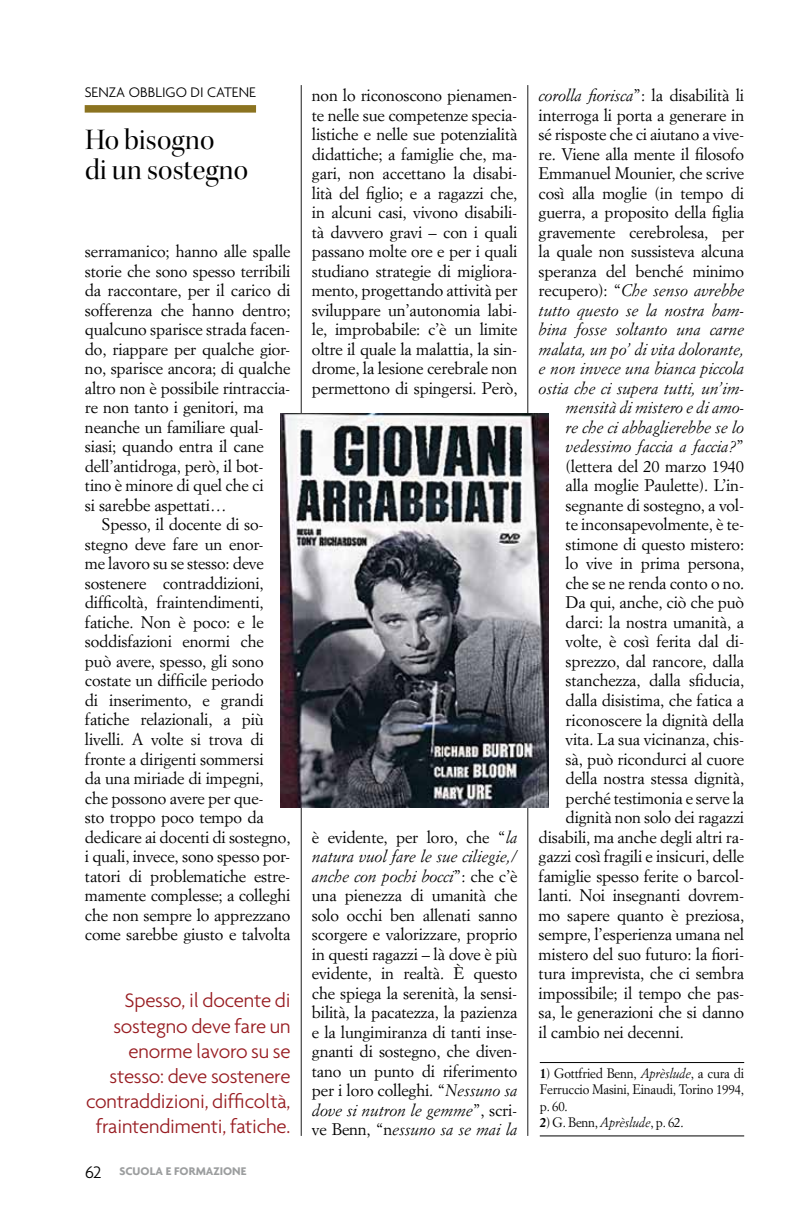
<style>
.page{position:relative;width:808px;height:1221px;background:#fff}
.page>*{position:absolute;margin:0;border:0;box-sizing:border-box;transform-origin:0 0}
.t1{font:30px/30px "Kepler Std Disp";letter-spacing:.005em;color:#000}
.t2{font:300 21px/25.2px "Agenda";letter-spacing:-.01em;color:#981c21;text-align:right}
.t3{font:16.5px/19.5px "Simoncini Garamond";letter-spacing:-.01em;color:#000;text-align:justify}
.t4{font:italic 16.5px "Simoncini Garamond";letter-spacing:-.01em;color:#000}
.t5{font:300 15px "Agenda";color:#000}
.t6{font:13.5px/16.5px "Simoncini Garamond";letter-spacing:-.015em;color:#000;text-align:justify;scale:.95 1}
.t7{font:700 12px "Agenda";color:#9c9e9f}
.s1{font-weight:300;font-size:18px;color:#000}
.s2{font-style:italic}
.s3{font-style:normal}
.s4{font-weight:700}
</style>
<div class="page">
<hr style="left:301px;top:85px;width:1px;height:1050px;background:#000">
<hr style="left:527px;top:85px;width:1px;height:1050px;background:#000">
<div style="left:85px;top:105px;width:171px;height:8px;background:#8b7320"></div>
<hr style="left:540px;top:1062px;width:204px;height:1px;background:#000">
<hr style="left:540px;top:1135px;width:204px;height:1px;background:#000">
<img style="left:281px;top:413px;width:268px;height:394px">
<p class="t5" style="left:85px;top:83px;width:173px">Senza obbligo di catene</p>
<h1 class="t1" style="left:85px;top:125px;width:165px">Ho bisogno<br>di un sostegno</h1>
<p class="t3" style="left:85px;top:241px;width:207px">serramanico; hanno alle spalle</p>
<p class="t3" style="left:85px;top:261px;width:207px">storie che sono spesso terribili</p>
<p class="t3" style="left:85px;top:280px;width:207px">da raccontare, per il carico di</p>
<p class="t3" style="left:85px;top:300px;width:207px">sofferenza che hanno dentro;</p>
<p class="t3" style="left:85px;top:319px;width:207px">qualcuno sparisce strada facen-</p>
<p class="t3" style="left:85px;top:339px;width:207px">do, riappare per qualche gior-</p>
<p class="t3" style="left:85px;top:358px;width:207px">no, sparisce ancora; di qualche</p>
<p class="t3" style="left:85px;top:378px;width:207px">altro non è possibile rintraccia-</p>
<p class="t3" style="left:85px;top:397px;width:180px">re non tanto i genitori, ma</p>
<p class="t3" style="left:85px;top:417px;width:180px">neanche un familiare qual-</p>
<p class="t3" style="left:85px;top:436px;width:180px">siasi; quando entra il cane</p>
<p class="t3" style="left:85px;top:456px;width:180px">dell’antidroga, però, il bot-</p>
<p class="t3" style="left:85px;top:475px;width:180px">tino è minore di quel che ci</p>
<p class="t3" style="left:85px;top:495px;width:143px">si sarebbe aspettati…</p>
<p class="t3" style="left:102px;top:514px;width:163px">Spesso, il docente di so-</p>
<p class="t3" style="left:85px;top:534px;width:180px">stegno deve fare un enor-</p>
<p class="t3" style="left:85px;top:553px;width:180px">me lavoro su se stesso: deve</p>
<p class="t3" style="left:85px;top:573px;width:180px">sostenere contraddizioni,</p>
<p class="t3" style="left:85px;top:592px;width:180px">difficoltà, fraintendimenti,</p>
<p class="t3" style="left:85px;top:612px;width:180px">fatiche. Non è poco: e le</p>
<p class="t3" style="left:85px;top:631px;width:180px">soddisfazioni enormi che</p>
<p class="t3" style="left:85px;top:651px;width:180px">può avere, spesso, gli sono</p>
<p class="t3" style="left:85px;top:670px;width:180px">costate un difficile periodo</p>
<p class="t3" style="left:85px;top:690px;width:180px">di inserimento, e grandi</p>
<p class="t3" style="left:85px;top:709px;width:180px">fatiche relazionali, a più</p>
<p class="t3" style="left:85px;top:729px;width:180px">livelli. A volte si trova di</p>
<p class="t3" style="left:85px;top:748px;width:180px">fronte a dirigenti sommersi</p>
<p class="t3" style="left:85px;top:768px;width:180px">da una miriade di impegni,</p>
<p class="t3" style="left:85px;top:787px;width:180px">che possono avere per que-</p>
<p class="t3" style="left:85px;top:807px;width:180px">sto troppo poco tempo da</p>
<p class="t3" style="left:85px;top:826px;width:207px">dedicare ai docenti di sostegno,</p>
<p class="t3" style="left:85px;top:846px;width:207px">i quali, invece, sono spesso por-</p>
<p class="t3" style="left:85px;top:865px;width:207px">tatori di problematiche estre-</p>
<p class="t3" style="left:85px;top:885px;width:207px">mamente complesse; a colleghi</p>
<p class="t3" style="left:85px;top:904px;width:207px">che non sempre lo apprezzano</p>
<p class="t3" style="left:85px;top:924px;width:207px">come sarebbe giusto e talvolta</p>
<p class="t2" style="left:86px;top:987px;width:206px">Spesso, il docente di sostegno deve fare un enorme lavoro su se stesso: deve sostenere contraddizioni, difficoltà, fraintendimenti, fatiche.</p>
<p class="t7" style="left:85px;top:1163px;width:163px"><span class="s1">62</span> SCUOLA E FORMAZIONE</p>
<p class="t3" style="left:312px;top:85px;width:207px">non lo riconoscono pienamen&shy;te nelle sue competenze specia&shy;listiche e nelle sue potenzialità didattiche; a famiglie che, ma&shy;gari, non accettano la disabi&shy;lità del figlio; e a ragazzi che, in alcuni casi, vivono disabili&shy;tà davvero gravi – con i quali passano molte ore e per i quali studiano strategie di migliora&shy;mento, progettando attività per sviluppare un’autonomia labi&shy;le, improbabile: c’è un limite oltre il quale la malattia, la sin&shy;drome, la lesione cerebrale non permettono di spingersi. Però,</p>
<p class="t3" style="left:312px;top:826px;width:207px">è evidente, per loro, che “<span class="s2">la natura vuol fare le sue ciliegie,/ anche con pochi bocci</span>”: che c’è una pienezza di umanità che solo occhi ben allenati sanno scorgere e valorizzare, proprio in questi ragazzi – là dove è più evidente, in realtà. È questo che spiega la serenità, la sensi&shy;bilità, la pacatezza, la pazienza e la lungimiranza di tanti inse&shy;gnanti di sostegno, che diven&shy;tano un punto di riferimento per i loro colleghi. “<span class="s2">Nessuno sa dove si nutron le gemme</span>”, scri&shy;ve Benn, “n<span class="s2">essuno sa se mai la</span></p>
<p class="t3" style="left:539px;top:85px;width:207px"><span class="s2">corolla fiorisca</span>”: la disabilità li</p>
<p class="t3" style="left:539px;top:105px;width:207px">interroga li porta a generare in</p>
<p class="t3" style="left:539px;top:124px;width:207px">sé risposte che ci aiutano a vive-</p>
<p class="t3" style="left:539px;top:144px;width:207px">re. Viene alla mente il filosofo</p>
<p class="t3" style="left:539px;top:163px;width:207px">Emmanuel Mounier, che scrive</p>
<p class="t3" style="left:539px;top:183px;width:207px">così alla moglie (in tempo di</p>
<p class="t3" style="left:539px;top:202px;width:207px">guerra, a proposito della figlia</p>
<p class="t3" style="left:539px;top:222px;width:207px">gravemente cerebrolesa, per</p>
<p class="t3" style="left:539px;top:241px;width:207px">la quale non sussisteva alcuna</p>
<p class="t3" style="left:539px;top:261px;width:207px">speranza del benché minimo</p>
<p class="t4" style="left:539px;top:280px;width:207px"><span class="s3">recupero): “</span>Che senso avrebbe</p>
<p class="t4" style="left:539px;top:300px;width:207px">tutto questo se la nostra bam-</p>
<p class="t4" style="left:539px;top:319px;width:207px">bina fosse soltanto una carne</p>
<p class="t4" style="left:539px;top:339px;width:207px">malata, un po’ di vita dolorante,</p>
<p class="t4" style="left:539px;top:358px;width:207px">e non invece una bianca piccola</p>
<p class="t4" style="left:539px;top:378px;width:207px">ostia che ci supera tutti, un’im-</p>
<p class="t4" style="left:566px;top:397px;width:180px">mensità di mistero e di amo-</p>
<p class="t4" style="left:566px;top:417px;width:180px">re che ci abbaglierebbe se lo</p>
<p class="t4" style="left:566px;top:436px;width:180px">vedessimo faccia a faccia?<span class="s3">”</span></p>
<p class="t3" style="left:566px;top:456px;width:180px">(lettera del 20 marzo 1940</p>
<p class="t3" style="left:566px;top:475px;width:180px">alla moglie Paulette). L’in-</p>
<p class="t3" style="left:566px;top:495px;width:180px">segnante di sostegno, a vol-</p>
<p class="t3" style="left:566px;top:514px;width:180px">te inconsapevolmente, è te-</p>
<p class="t3" style="left:566px;top:534px;width:180px">stimone di questo mistero:</p>
<p class="t3" style="left:566px;top:553px;width:180px">lo vive in prima persona,</p>
<p class="t3" style="left:566px;top:573px;width:180px">che se ne renda conto o no.</p>
<p class="t3" style="left:566px;top:592px;width:180px">Da qui, anche, ciò che può</p>
<p class="t3" style="left:566px;top:612px;width:180px">darci: la nostra umanità, a</p>
<p class="t3" style="left:566px;top:631px;width:180px">volte, è così ferita dal di-</p>
<p class="t3" style="left:566px;top:651px;width:180px">sprezzo, dal rancore, dalla</p>
<p class="t3" style="left:566px;top:670px;width:180px">stanchezza, dalla sfiducia,</p>
<p class="t3" style="left:566px;top:690px;width:180px">dalla disistima, che fatica a</p>
<p class="t3" style="left:566px;top:709px;width:180px">riconoscere la dignità della</p>
<p class="t3" style="left:566px;top:729px;width:180px">vita. La sua vicinanza, chis-</p>
<p class="t3" style="left:566px;top:748px;width:180px">sà, può ricondurci al cuore</p>
<p class="t3" style="left:566px;top:768px;width:180px">della nostra stessa dignità,</p>
<p class="t3" style="left:566px;top:787px;width:180px">perché testimonia e serve la</p>
<p class="t3" style="left:566px;top:807px;width:180px">dignità non solo dei ragazzi</p>
<p class="t3" style="left:539px;top:826px;width:207px">disabili, ma anche degli altri ra-</p>
<p class="t3" style="left:539px;top:846px;width:207px">gazzi così fragili e insicuri, delle</p>
<p class="t3" style="left:539px;top:865px;width:207px">famiglie spesso ferite o barcol-</p>
<p class="t3" style="left:539px;top:885px;width:207px">lanti. Noi insegnanti dovrem-</p>
<p class="t3" style="left:539px;top:904px;width:207px">mo sapere quanto è preziosa,</p>
<p class="t3" style="left:539px;top:924px;width:207px">sempre, l’esperienza umana nel</p>
<p class="t3" style="left:539px;top:943px;width:207px">mistero del suo futuro: la fiori-</p>
<p class="t3" style="left:539px;top:963px;width:207px">tura imprevista, che ci sembra</p>
<p class="t3" style="left:539px;top:982px;width:207px">impossibile; il tempo che pas-</p>
<p class="t3" style="left:539px;top:1002px;width:207px">sa, le generazioni che si danno</p>
<p class="t3" style="left:539px;top:1021px;width:147px">il cambio nei decenni.</p>
<p class="t6" style="left:540px;top:1064px;width:217px"><span class="s4">1</span>) Gottfried Benn, <span class="s2">Aprèslude</span>, a cura di Ferruccio Masini, Einaudi, Torino 1994, p. 60.</p>
<p class="t6" style="left:540px;top:1113px;width:153px"><span class="s4">2</span>) G. Benn, <span class="s2">Aprèslude</span>, p. 62.</p>
</div>
